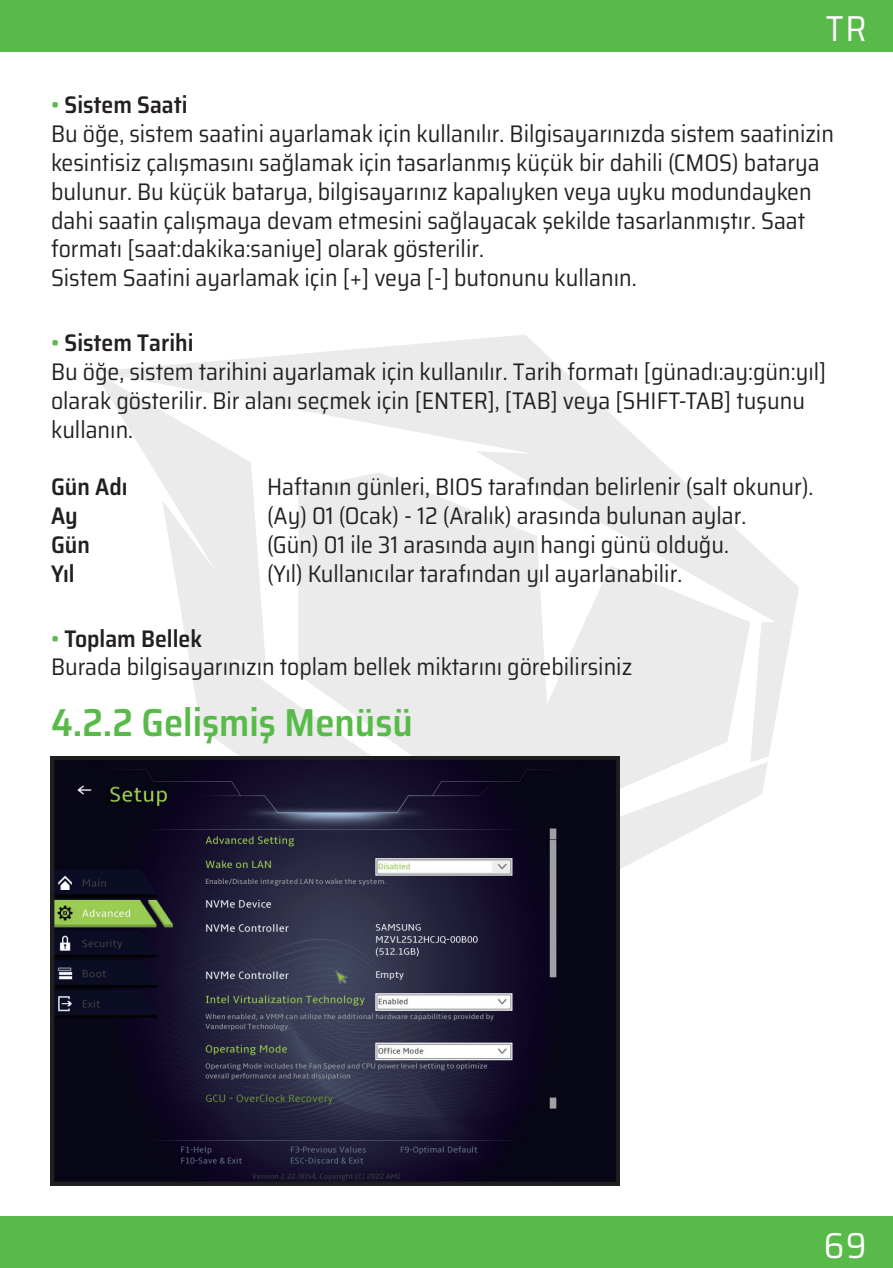
<style>
.page{position:relative;width:893px;height:1268px;background:#fff}
.page>*{position:absolute;margin:0;border:0;box-sizing:border-box;transform-origin:0 0}
.Başlık_Lvl-2{font:600 semi-condensed 39px "Saira";color:#58ba49}
.t1{font:semi-condensed 36px "Saira";color:#fff}
.t2{font:semi-condensed 24px/28.8px "Saira";color:#231f20}
.t3{font:600 semi-condensed 24px "Saira";color:#231f20}
.s1{font-weight:700;color:#58ba49}
</style>
<div class="page">
<div style="left:0;top:0;width:893px;height:51px;background:#58ba49"></div>
<div style="left:0;top:1216px;width:893px;height:51px;background:#58ba49"></div>
<svg style="left:104px;top:335px;width:695px;height:422px"></svg>
<svg style="left:94px;top:371px;width:674px;height:498px"></svg>
<svg style="left:298px;top:472px;width:452px;height:360px;fill:#ebebec"></svg>
<img style="left:51px;top:756px;width:569px;height:428px">
<div style="left:556px;top:1117px;width:59px;height:60px;background:#070715"></div>
<h2 class="t1" style="left:826px;top:-1px;width:42px">TR</h2>
<p class="t3" style="left:51px;top:85px;width:138px"><span class="s1">•</span> Sistem Saati</p>
<p class="t2" style="left:51px;top:118px;width:784px">Bu öğe, sistem saatini ayarlamak için kullanılır. Bilgisayarınızda sistem saatinizin kesintisiz çalışmasını sağlamak için tasarlanmış küçük bir dahili (CMOS) batarya bulunur. Bu küçük batarya, bilgisayarınız kapalıyken veya uyku modundayken dahi saatin çalışmaya devam etmesini sağlayacak şekilde tasarlanmıştır. Saat formatı [saat:dakika:saniye] olarak gösterilir.</p>
<p class="t2" style="left:51px;top:262px;width:587px">Sistem Saatini ayarlamak için [+] veya [-] butonunu kullanın.</p>
<p class="t3" style="left:51px;top:323px;width:144px"><span class="s1">•</span> Sistem Tarihi</p>
<p class="t2" style="left:51px;top:356px;width:777px">Bu öğe, sistem tarihini ayarlamak için kullanılır. Tarih formatı [günadı:ay:gün:yıl] olarak gösterilir. Bir alanı seçmek için [ENTER], [TAB] veya [SHIFT-TAB] tuşunu kullanın.</p>
<p class="t3" style="left:51px;top:467px;width:78px">Gün Adı</p>
<p class="t2" style="left:267px;top:471px;width:548px">Haftanın günleri, BIOS tarafından belirlenir (salt okunur).</p>
<p class="t3" style="left:51px;top:496px;width:28px">Ay</p>
<p class="t2" style="left:267px;top:500px;width:481px">(Ay) 01 (Ocak) - 12 (Aralık) arasında bulunan aylar.</p>
<p class="t3" style="left:51px;top:525px;width:40px">Gün</p>
<p class="t2" style="left:267px;top:529px;width:463px">(Gün) 01 ile 31 arasında ayın hangi günü olduğu.</p>
<p class="t3" style="left:51px;top:553px;width:25px">Yıl</p>
<p class="t2" style="left:267px;top:558px;width:417px">(Yıl) Kullanıcılar tarafından yıl ayarlanabilir.</p>
<p class="t3" style="left:51px;top:618px;width:153px"><span class="s1">•</span> Toplam Bellek</p>
<p class="t2" style="left:51px;top:651px;width:583px">Burada bilgisayarınızın toplam bellek miktarını görebilirsiniz</p>
<p class="Başlık_Lvl-2" style="left:51px;top:691px;width:363px">4.2.2 Gelişmiş Menüsü</p>
<h2 class="t1" style="left:824px;top:1215px;width:44px">69</h2>
</div>
